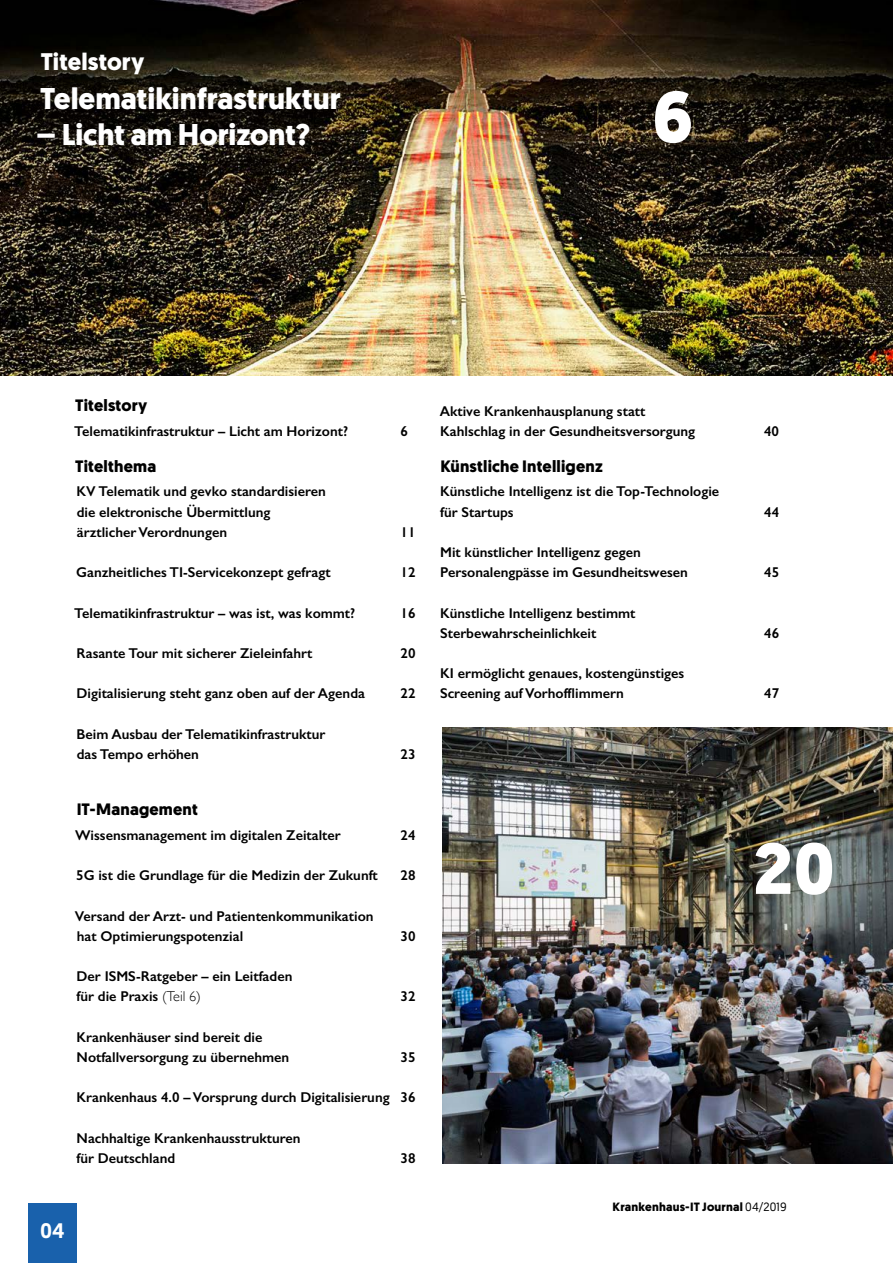
<style>
.page{position:relative;width:893px;height:1263px;background:#fff}
.page>*{position:absolute;margin:0;border:0;box-sizing:border-box;transform-origin:0 0}
.t1{font:700 72px "Geomanist";color:#fff}
.t2{font:700 30px "Geomanist";color:#fff}
.t3{font:700 24px "Geomanist";letter-spacing:.005em;color:#fff}
.t4{font:500 21px "Geomanist";color:#fff}
.t5{font:700 16.5px "Geomanist";letter-spacing:.01em;color:#000}
.t6{font:600 14.25px/20.2px "Gill Sans";color:#000}
.t7{font:700 12px "Geomanist";letter-spacing:.015em;color:#000}
.s1{font-weight:300}
.s2{font-weight:400}
</style>
<div class="page">
<div style="left:28px;top:1203px;width:49px;height:60px;background:#1961ac"></div>
<img style="left:0;top:0;width:893px;height:375px">
<img style="left:442px;top:727px;width:451px;height:436px">
<h3 class="t3" style="left:41px;top:45px;width:105px">Titelstory</h3>
<h2 class="t2" style="left:40px;top:78px;width:302px">Telematikinfrastruktur</h2>
<h2 class="t2" style="left:36px;top:114px;width:275px">– Licht am Horizont?</h2>
<h1 class="t1" style="left:652px;top:69px;width:43px">6</h1>
<p class="t5" style="left:75px;top:394px;width:73px">Titelstory</p>
<p class="t6" style="left:74px;top:421px;width:275px">Telematikinfrastruktur – Licht am Horizont?</p>
<p class="t6" style="left:401px;top:421px;width:9px">6</p>
<p class="t5" style="left:75px;top:455px;width:82px">Titelthema</p>
<p class="t6" style="left:77px;top:481px;width:251px">KV Telematik und gevko standardisieren die elektronische Übermittlung ärztlicher Verordnungen</p>
<p class="t6" style="left:401px;top:522px;width:17px">11</p>
<p class="t6" style="left:76px;top:562px;width:256px">Ganzheitliches TI-Servicekonzept gefragt</p>
<p class="t6" style="left:401px;top:562px;width:17px">12</p>
<p class="t6" style="left:74px;top:603px;width:282px">Telematikinfrastruktur – was ist, was kommt?</p>
<p class="t6" style="left:401px;top:603px;width:17px">16</p>
<p class="t6" style="left:77px;top:643px;width:237px">Rasante Tour mit sicherer Zieleinfahrt</p>
<p class="t6" style="left:401px;top:643px;width:17px">20</p>
<p class="t6" style="left:77px;top:683px;width:290px">Digitalisierung steht ganz oben auf der Agenda</p>
<p class="t6" style="left:401px;top:683px;width:17px">22</p>
<p class="t6" style="left:77px;top:724px;width:250px">Beim Ausbau der Telematikinfrastruktur das Tempo erhöhen</p>
<p class="t6" style="left:401px;top:744px;width:17px">23</p>
<p class="t5" style="left:77px;top:798px;width:123px">IT-Management</p>
<p class="t6" style="left:75px;top:825px;width:267px">Wissensmanagement im digitalen Zeitalter</p>
<p class="t6" style="left:401px;top:825px;width:17px">24</p>
<p class="t6" style="left:76px;top:865px;width:303px">5G ist die Grundlage für die Medizin der Zukunft</p>
<p class="t6" style="left:401px;top:865px;width:17px">28</p>
<p class="t6" style="left:75px;top:905px;width:300px">Versand der Arzt- und Patientenkommunikation hat Optimierungspotenzial</p>
<p class="t6" style="left:401px;top:926px;width:17px">30</p>
<p class="t6" style="left:77px;top:966px;width:217px">Der ISMS-Ratgeber – ein Leitfaden für die Praxis <span class="s1">(Teil 6)</span></p>
<p class="t6" style="left:401px;top:986px;width:17px">32</p>
<p class="t6" style="left:77px;top:1027px;width:214px">Krankenhäuser sind bereit die<br>Notfallversorgung zu übernehmen</p>
<p class="t6" style="left:401px;top:1047px;width:17px">35</p>
<p class="t6" style="left:77px;top:1087px;width:340px">Krankenhaus 4.0 – Vorsprung durch Digitalisierung 36</p>
<p class="t6" style="left:77px;top:1128px;width:226px">Nachhaltige Krankenhausstrukturen für Deutschland</p>
<p class="t6" style="left:401px;top:1148px;width:17px">38</p>
<h3 class="t4" style="left:40px;top:1216px;width:26px">04</h3>
<p class="t6" style="left:440px;top:401px;width:257px">Aktive Krankenhausplanung statt<br>Kahlschlag in der Gesundheitsversorgung</p>
<p class="t5" style="left:440px;top:455px;width:164px">Künstliche Intelligenz</p>
<p class="t6" style="left:440px;top:481px;width:281px">Künstliche Intelligenz ist die Top-Technologie für Startups</p>
<p class="t6" style="left:440px;top:542px;width:249px">Mit künstlicher Intelligenz gegen<br>Personalengpässe im Gesundheitswesen</p>
<p class="t6" style="left:440px;top:603px;width:197px">Künstliche Intelligenz bestimmt<br>Sterbewahrscheinlichkeit</p>
<p class="t6" style="left:440px;top:663px;width:246px">KI ermöglicht genaues, kostengünstiges<br>Screening auf Vorhofflimmern</p>
<p class="t6" style="left:764px;top:421px;width:17px">40</p>
<p class="t6" style="left:764px;top:502px;width:17px">44</p>
<p class="t6" style="left:764px;top:562px;width:17px">45</p>
<p class="t6" style="left:764px;top:623px;width:17px">46</p>
<p class="t6" style="left:764px;top:683px;width:17px">47</p>
<h1 class="t1" style="left:753px;top:821px;width:84px">20</h1>
<p class="t7" style="left:613px;top:1199px;width:176px">Krankenhaus-IT Journal <span class="s2">04/2019</span></p>
</div>
